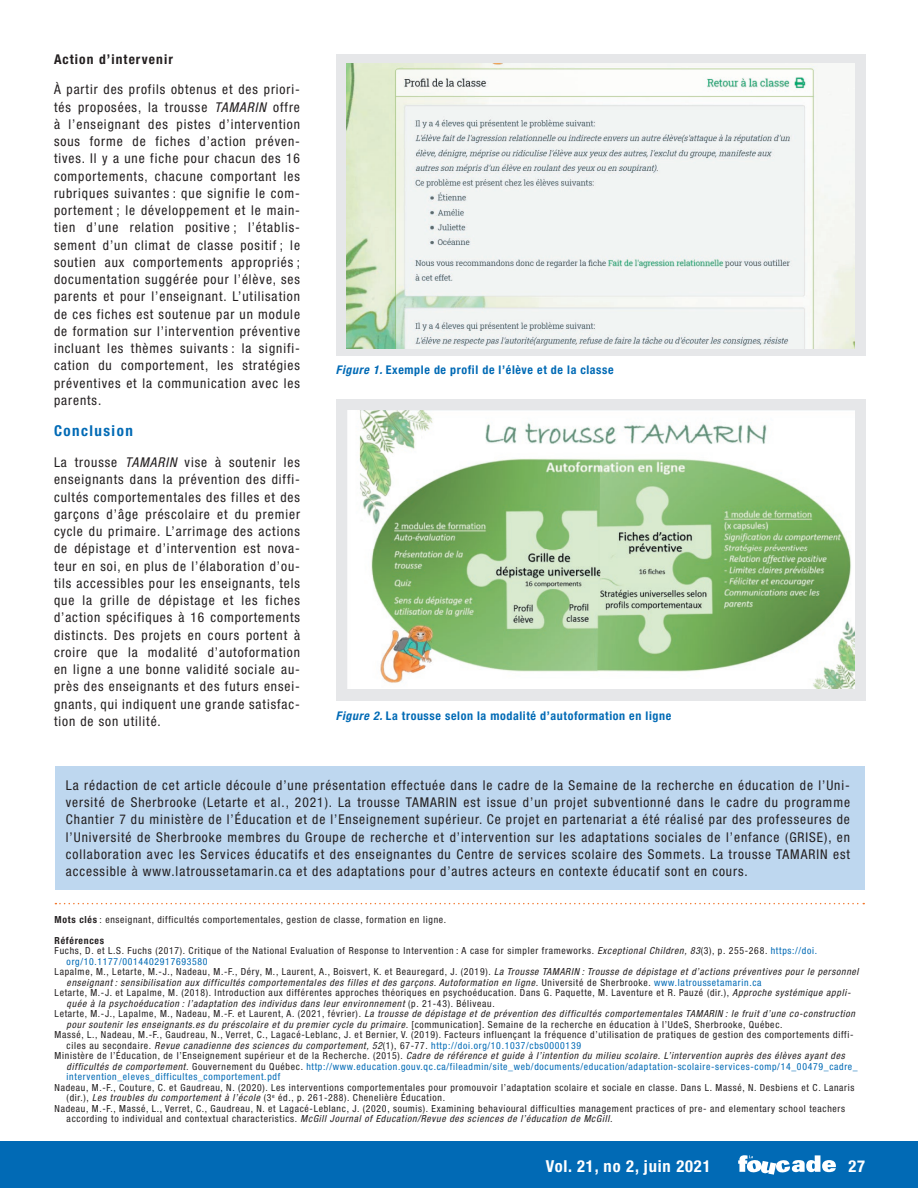
<style>
.page{position:relative;width:918px;height:1188px;background:#fff}
.page>*{position:absolute;margin:0;border:0;box-sizing:border-box;transform-origin:0 0}
.t1{font:700 condensed 16.5px "Helvetica Neue LT Std";letter-spacing:.05em;color:#fff}
.t2{font:700 condensed 15px "Helvetica Neue LT Std";letter-spacing:.1em;color:#016ab5}
.t3{font:condensed 13.5px/17.2px "Helvetica Neue LT Std";letter-spacing:.07em;color:#231f20;text-align:justify}
.t4{font:700 condensed 13.5px "Helvetica Neue LT Std";letter-spacing:.08em;color:#231f20}
.t5{font:700 condensed 12px "Helvetica Neue LT Std";letter-spacing:.05em;color:#016ab5}
.t6{font:condensed 9.75px/21px "Helvetica Neue LT Std";letter-spacing:.07em;color:#231f20}
.t7{font:italic condensed 9.75px "Helvetica Neue LT Std";letter-spacing:.07em;color:#231f20}
.t8{font:condensed 9.75px "Helvetica Neue LT Std";letter-spacing:.07em;color:#016ab5}
.s1{font-style:italic}
.s2{font-weight:700}
.s3{color:#016ab5}
.s4{font-style:normal}
.s5{font-style:normal;color:#016ab5}
.s6{font-style:italic;color:#231f20}
.s7{color:#231f20}
</style>
<div class="page">
<div style="left:0;top:1142px;width:918px;height:46px;background:#016ab5"></div>
<svg style="left:738px;top:1155px;width:98px;height:20px"></svg>
<div style="left:336px;top:54px;width:529px;height:302px;background:#e6e7e9"></div>
<svg style="left:55px;top:903px;width:809px;height:1px"></svg>
<img style="left:347px;top:63px;width:507px;height:285px">
<div style="left:55px;top:766px;width:810px;height:124px;background:#bed7ef"></div>
<div style="left:336px;top:399px;width:529px;height:302px;background:#e6e7e9"></div>
<img style="left:348px;top:410px;width:506px;height:279px">
<p class="t4" style="left:54px;top:51px;width:120px">Action d’intervenir</p>
<p class="t3" style="left:54px;top:81px;width:248px">À partir des profils obtenus et des priori&shy;tés proposées, la trousse <span class="s1">TAMARIN</span> offre à l’enseignant des pistes d’intervention sous forme de fiches d’action préven&shy;tives. Il y a une fiche pour chacun des 16 comportements, chacune comportant les rubriques suivantes : que signifie le com&shy;portement ; le développement et le main&shy;tien d’une relation positive ; l’établis&shy;sement d’un climat de classe positif ; le soutien aux comportements appropriés ; documentation suggérée pour l’élève, ses parents et pour l’enseignant. L’utilisation de ces fiches est soutenue par un module de formation sur l’intervention préventive incluant les thèmes suivants : la signifi&shy;cation du comportement, les stratégies préventives et la communication avec les parents.</p>
<p class="t2" style="left:54px;top:422px;width:80px">Conclusion</p>
<p class="t3" style="left:54px;top:454px;width:248px">La trousse <span class="s1">TAMARIN</span> vise à soutenir les enseignants dans la prévention des diffi&shy;cultés comportementales des filles et des garçons d’âge préscolaire et du premier cycle du primaire. L’arrimage des actions de dépistage et d’intervention est nova&shy;teur en soi, en plus de l’élaboration d’ou&shy;tils accessibles pour les enseignants, tels que la grille de dépistage et les fiches d’action spécifiques à 16 comportements distincts. Des projets en cours portent à croire que la modalité d’autoformation en ligne a une bonne validité sociale au&shy;près des enseignants et des futurs ensei&shy;gnants, qui indiquent une grande satisfac&shy;tion de son utilité.</p>
<p class="t5" style="left:336px;top:362px;width:279px"><span class="s1">Figure 1.</span> Exemple de profil de l’élève et de la classe</p>
<p class="t5" style="left:336px;top:708px;width:337px"><span class="s1">Figure 2.</span> La trousse selon la modalité d’autoformation en ligne</p>
<p class="t3" style="left:66px;top:776px;width:786px">La rédaction de cet article découle d’une présentation effectuée dans le cadre de la Semaine de la recherche en éducation de l’Uni&shy;versité de Sherbrooke (Letarte et al., 2021). La trousse TAMARIN est issue d’un projet subventionné dans le cadre du programme Chantier 7 du ministère de l’Éducation et de l’Enseignement supérieur. Ce projet en partenariat a été réalisé par des professeures de l’Université de Sherbrooke membres du Groupe de recherche et d’intervention sur les adaptations sociales de l’enfance (GRISE), en collaboration avec les Services éducatifs et des enseignantes du Centre de services scolaire des Sommets. La trousse TAMARIN est accessible à www.latroussetamarin.ca et des adaptations pour d’autres acteurs en contexte éducatif sont en cours.</p>
<p class="t6" style="left:55px;top:909px;width:393px"><span class="s2">Mots clés</span> : enseignant, difficultés comportementales, gestion de classe, formation en ligne.<br><span class="s2">Références</span></p>
<p class="t6" style="left:55px;top:940px;width:764px">Fuchs, D. et L.S. Fuchs (2017). Critique of the National Evaluation of Response to Intervention : A case for simpler frameworks. <span class="s1">Exceptional Children, 83</span>(3), p. 255-268. <span class="s3">https://doi.</span></p>
<p class="t8" style="left:67px;top:956px;width:142px">org/10.1177/0014402917693580</p>
<p class="t6" style="left:55px;top:961px;width:805px">Lapalme, M., Letarte, M.-J., Nadeau, M.-F., Déry, M., Laurent, A., Boisvert, K. et Beauregard, J. (2019). <span class="s1">La Trousse TAMARIN : Trousse de dépistage et d’actions préventives pour le personnel</span></p>
<p class="t7" style="left:67px;top:977px;width:696px">enseignant : sensibilisation aux difficultés comportementales des filles et des garçons. Autoformation en ligne. <span class="s4">Université de Sherbrooke.</span> <span class="s5">www.latroussetamarin.ca</span></p>
<p class="t6" style="left:55px;top:982px;width:797px">Letarte, M.-J. et Lapalme, M. (2018). Introduction aux différentes approches théoriques en psychoéducation. Dans G. Paquette, M. Laventure et R. Pauzé (dir.), <span class="s1">Approche systémique appli-</span></p>
<p class="t7" style="left:67px;top:998px;width:430px">quée à la psychoéducation : l’adaptation des individus dans leur environnement <span class="s4">(p. 21-43). Béliveau.</span></p>
<p class="t7" style="left:55px;top:1008px;width:802px"><span class="s4">Letarte, M.-J., Lapalme, M., Nadeau, M.-F. et Laurent, A. (2021, février).</span> La trousse de dépistage et de prévention des difficultés comportementales TAMARIN : le fruit d’une co-construction</p>
<p class="t6" style="left:67px;top:1014px;width:717px"><span class="s1">pour soutenir les enseignants.es du préscolaire et du premier cycle du primaire.</span> [communication]. Semaine de la recherche en éducation à l’UdeS, Sherbrooke, Québec.</p>
<p class="t6" style="left:55px;top:1024px;width:800px">Massé, L., Nadeau, M.-F., Gaudreau, N., Verret, C., Lagacé-Leblanc, J. et Bernier, V. (2019). Facteurs influençant la fréquence d’utilisation de pratiques de gestion des comportements diffi-</p>
<p class="t7" style="left:67px;top:1040px;width:516px"><span class="s4">ciles au secondaire.</span> Revue canadienne des sciences du comportement, 52<span class="s4">(1), 67-77.</span> <span class="s5">http://doi.org/10.1037/cbs0000139</span></p>
<p class="t7" style="left:55px;top:1050px;width:792px"><span class="s4">Ministère de l’Éducation, de l’Enseignement supérieur et de la Recherche. (2015).</span> Cadre de référence et guide à l’intention du milieu scolaire. L’intervention auprès des élèves ayant des</p>
<p class="t8" style="left:67px;top:1061px;width:793px"><span class="s6">difficultés de comportement.</span> <span class="s7">Gouvernement du Québec.</span> http://www.education.gouv.qc.ca/fileadmin/site_web/documents/education/adaptation-scolaire-services-comp/14_00479_cadre_</p>
<p class="t8" style="left:67px;top:1071px;width:215px">intervention_eleves_difficultes_comportement.pdf</p>
<p class="t6" style="left:55px;top:1077px;width:801px">Nadeau, M.-F., Couture, C. et Gaudreau, N. (2020). Les interventions comportementales pour promouvoir l’adaptation scolaire et sociale en classe. Dans L. Massé, N. Desbiens et C. Lanaris</p>
<p class="t6" style="left:67px;top:1087px;width:380px">(dir.), <span class="s1">Les troubles du comportement à l’école</span> (3<sup>e</sup> éd., p. 261-288). Chenelière Éducation.</p>
<p class="t6" style="left:55px;top:1098px;width:792px">Nadeau, M.-F., Massé, L., Verret, C., Gaudreau, N. et Lagacé-Leblanc, J. (2020, soumis). Examining behavioural difficulties management practices of pre- and elementary school teachers</p>
<p class="t7" style="left:67px;top:1113px;width:547px"><span class="s4">according to individual and contextual characteristics.</span> McGill Journal of Education/Revue des sciences de l’éducation de McGill.</p>
<p class="t1" style="left:546px;top:1156px;width:166px">Vol. 21, no 2, juin 2021</p>
<p class="t1" style="left:848px;top:1156px;width:18px">27</p>
</div>
